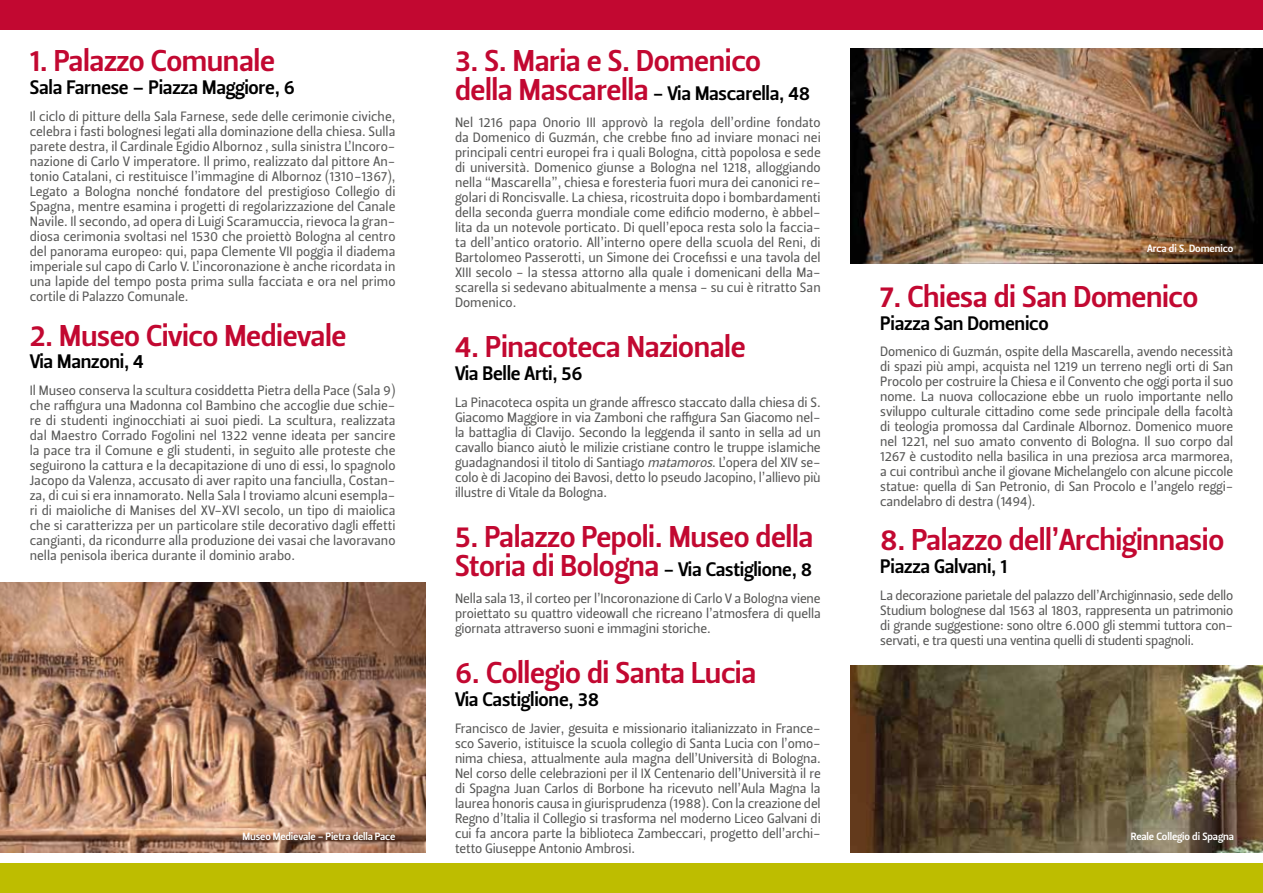
<style>
.page{position:relative;width:1263px;height:893px;background:#fff}
.page>*{position:absolute;margin:0;border:0;box-sizing:border-box;transform-origin:0 0}
.t1{font:30px "Leitura Sans Grot 3";letter-spacing:-.015em;color:#c20831}
.t2{font:19.5px "Leitura Sans Grot 3";letter-spacing:-.015em;color:#000}
.t3{font:13.5px/15px "Leitura Sans Grot 2";letter-spacing:-.01em;color:#575756;text-align:justify}
.t4{font:10.5px "Leitura Sans Grot 3";letter-spacing:-.01em;color:#fff}
.s1{font-size:30px;color:#c20831}
.s2{font-style:italic}
</style>
<div class="page">
<div style="left:0;top:863px;width:1263px;height:30px;background:#bebd00"></div>
<div style="left:0;top:0;width:1263px;height:30px;background:#c20831"></div>
<img style="left:0;top:582px;width:425px;height:271px">
<img style="left:851px;top:48px;width:412px;height:215px">
<img style="left:851px;top:666px;width:412px;height:187px">
<h1 class="t1" style="left:30px;top:44px;width:247px">1. Palazzo Comunale</h1>
<h2 class="t2" style="left:30px;top:76px;width:267px">Sala Farnese – Piazza Maggiore, 6</h2>
<p class="t3" style="left:30px;top:109px;width:367px">Il ciclo di pitture della Sala Farnese, sede delle cerimonie civiche, celebra i fasti bolognesi legati alla dominazione della chiesa. Sulla parete destra, il Cardinale Egidio Albornoz , sulla sinistra L’Incoro&shy;nazione di Carlo V imperatore. Il primo, realizzato dal pittore An&shy;tonio Catalani, ci restituisce l’immagine di Albornoz (1310-1367), Legato a Bologna nonché fondatore del prestigioso Collegio di Spagna, mentre esamina i progetti di regolarizzazione del Canale Navile. Il secondo, ad opera di Luigi Scaramuccia, rievoca la gran&shy;diosa cerimonia svoltasi nel 1530 che proiettò Bologna al centro del panorama europeo: qui, papa Clemente VII poggia il diadema imperiale sul capo di Carlo V. L’incoronazione è anche ricordata in una lapide del tempo posta prima sulla facciata e ora nel primo cortile di Palazzo Comunale.</p>
<h1 class="t1" style="left:30px;top:318px;width:318px">2. Museo Civico Medievale</h1>
<h2 class="t2" style="left:30px;top:350px;width:116px">Via Manzoni, 4</h2>
<p class="t3" style="left:30px;top:383px;width:367px">Il Museo conserva la scultura cosiddetta Pietra della Pace (Sala 9) che raffigura una Madonna col Bambino che accoglie due schie&shy;re di studenti inginocchiati ai suoi piedi. La scultura, realizzata dal Maestro Corrado Fogolini nel 1322 venne ideata per sancire la pace tra il Comune e gli studenti, in seguito alle proteste che seguirono la cattura e la decapitazione di uno di essi, lo spagnolo Jacopo da Valenza, accusato di aver rapito una fanciulla, Costan&shy;za, di cui si era innamorato. Nella Sala I troviamo alcuni esempla&shy;ri di maioliche di Manises del XV-XVI secolo, un tipo di maiolica che si caratterizza per un particolare stile decorativo dagli effetti cangianti, da ricondurre alla produzione dei vasai che lavoravano nella penisola iberica durante il dominio arabo.</p>
<p class="t4" style="left:242px;top:830px;width:155px">Museo Medievale - Pietra della Pace</p>
<h1 class="t1" style="left:455px;top:44px;width:308px">3. S. Maria e S. Domenico</h1>
<h2 class="t2" style="left:455px;top:82px;width:357px"><span class="s1">della Mascarella</span> - Via Mascarella, 48</h2>
<p class="t3" style="left:455px;top:115px;width:367px">Nel 1216 papa Onorio III approvò la regola dell’ordine fondato da Domenico di Guzmán, che crebbe fino ad inviare monaci nei principali centri europei fra i quali Bologna, città popolosa e sede di università. Domenico giunse a Bologna nel 1218, alloggiando nella “Mascarella”, chiesa e foresteria fuori mura dei canonici re&shy;golari di Roncisvalle. La chiesa, ricostruita dopo i bombardamenti della seconda guerra mondiale come edificio moderno, è abbel&shy;lita da un notevole porticato. Di quell’epoca resta solo la faccia&shy;ta dell’antico oratorio. All’interno opere della scuola del Reni, di Bartolomeo Passerotti, un Simone dei Crocefissi e una tavola del XIII secolo - la stessa attorno alla quale i domenicani della Ma&shy;scarella si sedevano abitualmente a mensa - su cui è ritratto San Domenico.</p>
<h1 class="t1" style="left:455px;top:329px;width:292px">4. Pinacoteca Nazionale</h1>
<h2 class="t2" style="left:455px;top:362px;width:129px">Via Belle Arti, 56</h2>
<p class="t3" style="left:455px;top:395px;width:367px">La Pinacoteca ospita un grande affresco staccato dalla chiesa di S.<br>Giacomo Maggiore in via Zamboni che raffigura San Giacomo nel&shy;la battaglia di Clavijo. Secondo la leggenda il santo in sella ad un cavallo bianco aiutò le milizie cristiane contro le truppe islamiche guadagnandosi il titolo di Santiago <span class="s2">matamoros</span>. L’opera del XIV se&shy;colo è di Jacopino dei Bavosi, detto lo pseudo Jacopino, l’allievo più illustre di Vitale da Bologna.</p>
<h1 class="t1" style="left:455px;top:519px;width:360px">5. Palazzo Pepoli. Museo della</h1>
<h2 class="t2" style="left:455px;top:558px;width:359px"><span class="s1">Storia di Bologna</span> - Via Castiglione, 8</h2>
<p class="t3" style="left:455px;top:591px;width:367px">Nella sala 13, il corteo per l’Incoronazione di Carlo V a Bologna viene proiettato su quattro videowall che ricreano l’atmosfera di quella giornata attraverso suoni e immagini storiche.</p>
<h1 class="t1" style="left:455px;top:655px;width:303px">6. Collegio di Santa Lucia</h1>
<h2 class="t2" style="left:455px;top:687px;width:146px">Via Castiglione, 38</h2>
<p class="t3" style="left:455px;top:721px;width:367px">Francisco de Javier, gesuita e missionario italianizzato in France&shy;sco Saverio, istituisce la scuola collegio di Santa Lucia con l’omo&shy;nima chiesa, attualmente aula magna dell’Università di Bologna.<br>Nel corso delle celebrazioni per il IX Centenario dell’Università il re di Spagna Juan Carlos di Borbone ha ricevuto nell’Aula Magna la laurea honoris causa in giurisprudenza (1988). Con la creazione del Regno d’Italia il Collegio si trasforma nel moderno Liceo Galvani di cui fa ancora parte la biblioteca Zambeccari, progetto dell’archi&shy;tetto Giuseppe Antonio Ambrosi.</p>
<p class="t4" style="left:1147px;top:242px;width:87px">Arca di S. Domenico</p>
<h1 class="t1" style="left:880px;top:279px;width:320px">7. Chiesa di San Domenico</h1>
<h2 class="t2" style="left:880px;top:311px;width:170px">Piazza San Domenico</h2>
<p class="t3" style="left:880px;top:344px;width:354px">Domenico di Guzmán, ospite della Mascarella, avendo necessità di spazi più ampi, acquista nel 1219 un terreno negli orti di San Procolo per costruire la Chiesa e il Convento che oggi porta il suo nome. La nuova collocazione ebbe un ruolo importante nello sviluppo culturale cittadino come sede principale della facoltà di teologia promossa dal Cardinale Albornoz. Domenico muore nel 1221, nel suo amato convento di Bologna. Il suo corpo dal 1267 è custodito nella basilica in una preziosa arca marmorea, a cui contribuì anche il giovane Michelangelo con alcune piccole statue: quella di San Petronio, di San Procolo e l’angelo reggi&shy;candelabro di destra (1494).</p>
<h1 class="t1" style="left:880px;top:522px;width:345px">8. Palazzo dell’Archiginnasio</h1>
<h2 class="t2" style="left:880px;top:555px;width:128px">Piazza Galvani, 1</h2>
<p class="t3" style="left:880px;top:588px;width:354px">La decorazione parietale del palazzo dell’Archiginnasio, sede dello Studium bolognese dal 1563 al 1803, rappresenta un patrimonio di grande suggestione: sono oltre 6.000 gli stemmi tuttora con&shy;servati, e tra questi una ventina quelli di studenti spagnoli.</p>
<p class="t4" style="left:1131px;top:830px;width:105px">Reale Collegio di Spagna</p>
</div>
